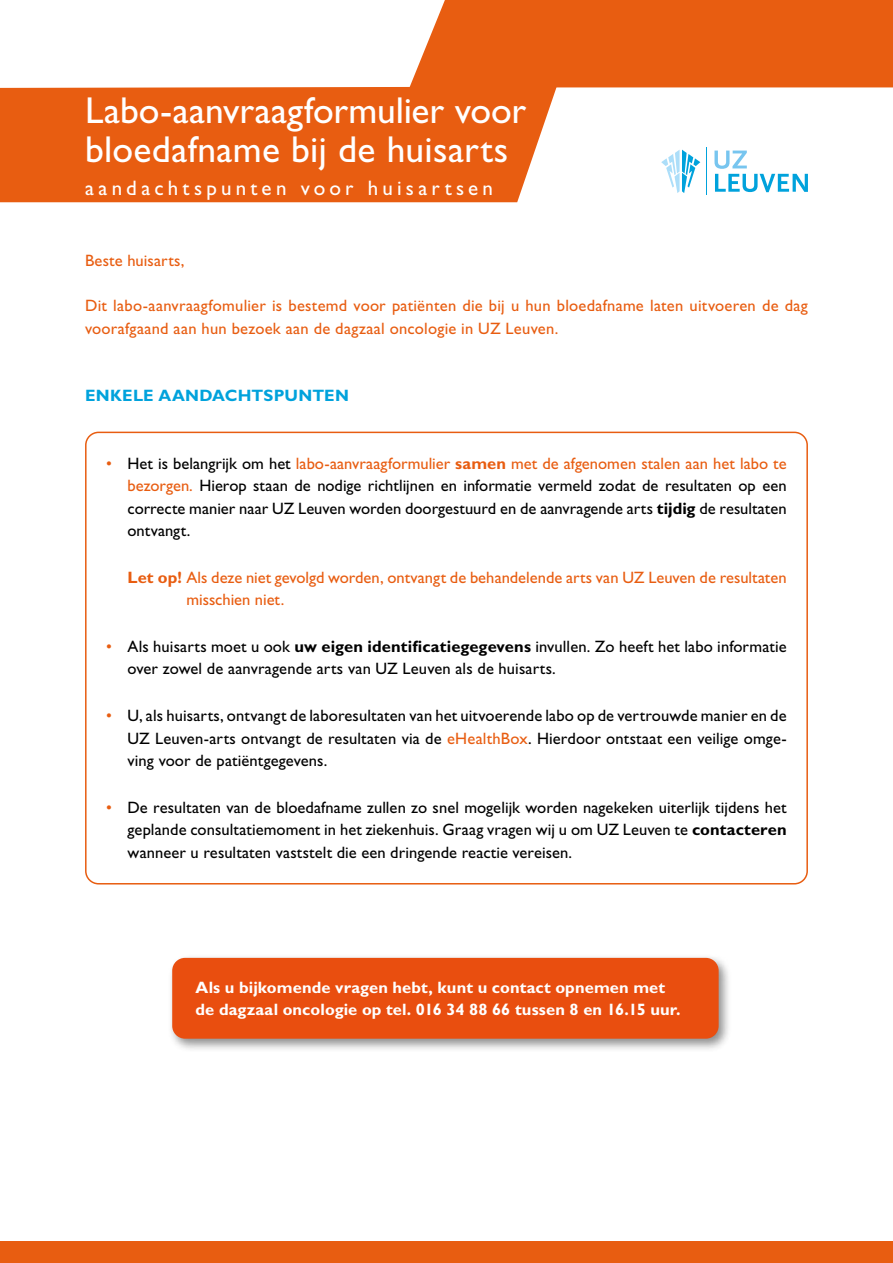
<style>
.page{position:relative;width:893px;height:1263px;background:#fff}
.page>*{position:absolute;margin:0;border:0;box-sizing:border-box;transform-origin:0 0}
.t1{font:37.5px/39px "Gill Sans Std";letter-spacing:.005em;color:#fff}
.t2{font:21px "Gill Sans Std";letter-spacing:.2em;color:#fff}
.t3{font:16.5px/22.5px "Gill Sans Std";letter-spacing:.005em;color:#000;text-align:justify}
.t4{font:16.5px/22.5px "Gill Sans Std";letter-spacing:.01em;color:#e85d11}
.t5{font:700 16.5px/22.5px "Gill Sans Std";letter-spacing:.005em;color:#fff}
.t6{font:700 16.5px "Gill Sans Std";letter-spacing:.015em;color:#00a2dc}
.s1{color:#e85d11}
.s2{font-weight:700;color:#e85d11}
.s3{font-weight:700}
</style>
<div class="page">
<hr style="left:706px;top:148px;width:1px;height:47px;background:#00a2dc">
<svg style="left:714px;top:151px;width:94px;height:41px"></svg>
<svg style="left:661px;top:150px;width:39px;height:43px"></svg>
<div style="left:0;top:87px;width:557px;height:115px;background:#e85d11"></div>
<div style="left:409px;top:0;width:484px;height:87px;background:#e85d11"></div>
<div style="left:0;top:1242px;width:893px;height:21px;background:#e85d11"></div>
<div style="left:168px;top:953px;width:564px;height:99px;background:#000;opacity:.45"></div>
<div style="left:172px;top:958px;width:547px;height:81px;background:#e94e0f;border-radius:13px"></div>
<div style="left:85px;top:432px;width:723px;height:452px;border:2px solid #e85d11;border-radius:13px"></div>
<h1 class="t1" style="left:85px;top:91px;width:443px">Labo-aanvraagformulier voor bloedafname bij de huisarts</h1>
<p class="t2" style="left:85px;top:175px;width:410px">aandachtspunten voor huisartsen</p>
<p class="t4" style="left:85px;top:250px;width:101px">Beste huisarts,</p>
<p class="t4" style="left:85px;top:295px;width:724px">Dit labo-aanvraagfomulier is bestemd voor patiënten die bij u hun bloedafname laten uitvoeren de dag voorafgaand aan hun bezoek aan de dagzaal oncologie in UZ Leuven.</p>
<p class="t6" style="left:85px;top:386px;width:265px">ENKELE AANDACHTSPUNTEN</p>
<p class="t3" style="left:128px;top:452px;width:661px;text-indent:-21px"><span class="s1">•</span> Het is belangrijk om het <span class="s1">labo-aanvraagformulier</span> <span class="s2">samen</span> <span class="s1">met de afgenomen stalen aan het labo te bezorgen.</span> Hierop staan de nodige richtlijnen en informatie vermeld zodat de resultaten op een correcte manier naar UZ Leuven worden doorgestuurd en de aanvragende arts <span class="s3">tijdig</span> de resultaten ontvangt.</p>
<p class="t4" style="left:186px;top:566px;width:602px;text-indent:-59px"><span class="s3">Let op!</span> Als deze niet gevolgd worden, ontvangt de behandelende arts van UZ Leuven de resultaten misschien niet.</p>
<p class="t3" style="left:128px;top:635px;width:661px;text-indent:-21px"><span class="s1">•</span> Als huisarts moet u ook <span class="s3">uw eigen identificatiegegevens</span> invullen. Zo heeft het labo informatie over zowel de aanvragende arts van UZ Leuven als de huisarts.</p>
<p class="t3" style="left:128px;top:704px;width:661px;text-indent:-21px"><span class="s1">•</span> U, als huisarts, ontvangt de laboresultaten van het uitvoerende labo op de vertrouwde manier en de UZ Leuven-arts ontvangt de resultaten via de <span class="s1">eHealthBox</span>. Hierdoor ontstaat een veilige omge&shy;ving voor de patiëntgegevens.</p>
<p class="t3" style="left:128px;top:796px;width:661px;text-indent:-21px"><span class="s1">•</span> De resultaten van de bloedafname zullen zo snel mogelijk worden nagekeken uiterlijk tijdens het geplande consultatiemoment in het ziekenhuis. Graag vragen wij u om UZ Leuven te <span class="s3">contacteren </span>wanneer u resultaten vaststelt die een dringende reactie vereisen.</p>
<p class="t5" style="left:196px;top:976px;width:487px">Als u bijkomende vragen hebt, kunt u contact opnemen met de dagzaal oncologie op tel. 016 34 88 66 tussen 8 en 16.15 uur.</p>
</div>
